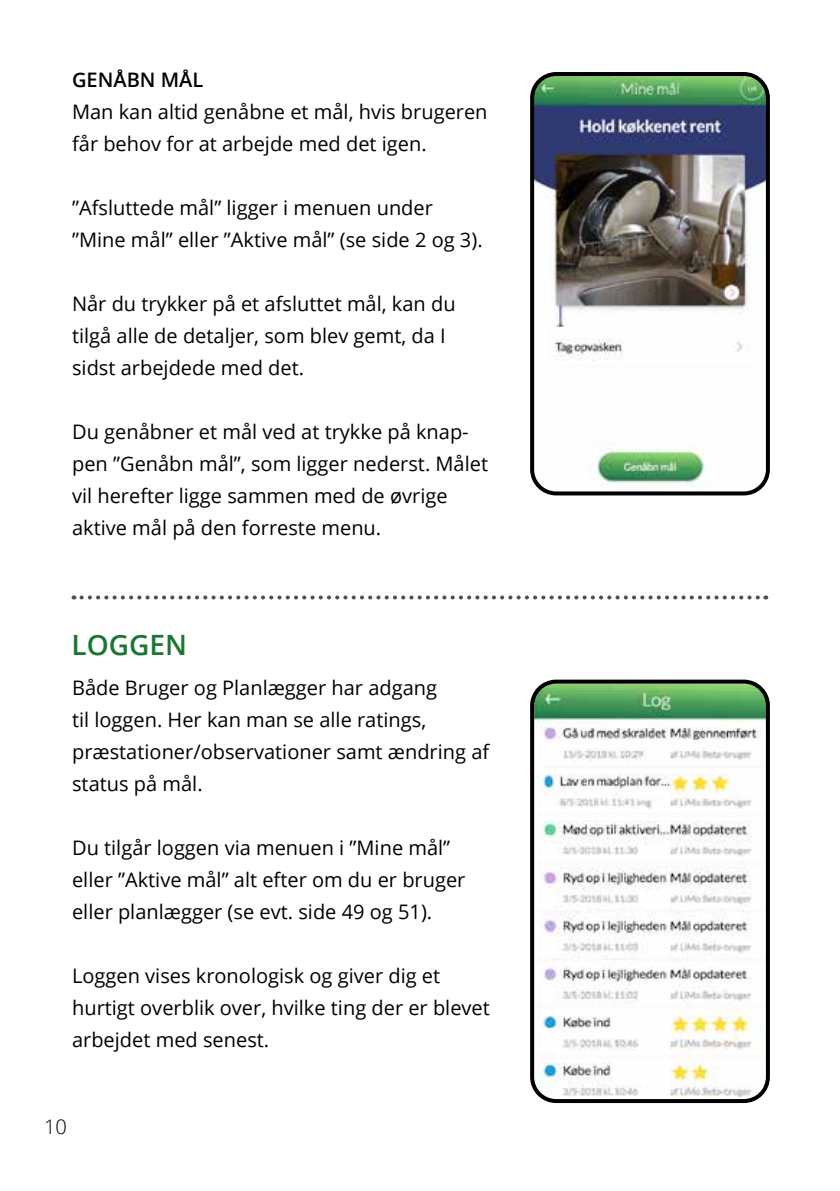
<style>
.page{position:relative;width:840px;height:1191px;background:#fff}
.page>*{position:absolute;margin:0;border:0;box-sizing:border-box;transform-origin:0 0}
.t1{font:600 28px "Open Sans";color:#1b7634}
.t2{font:20px/32px "Open Sans";color:#000}
.t3{font:600 20px "Open Sans";color:#000}
.t4{font:300 20px "Open Sans";color:#000}
</style>
<div class="page">
<img style="left:535px;top:75px;width:232px;height:418px">
<div style="left:530px;top:72px;width:239px;height:423px;border:4px solid #000;border-radius:24px"></div>
<svg style="left:81px;top:595px;width:684px;height:4px"></svg>
<img style="left:535px;top:684px;width:232px;height:416px">
<div style="left:530px;top:679px;width:239px;height:424px;border:4px solid #000;border-radius:24px"></div>
<p class="t3" style="left:72px;top:66px;width:133px">GENÅBN MÅL</p>
<p class="t2" style="left:72px;top:96px;width:417px">Man kan altid genåbne et mål, hvis brugeren får behov for at arbejde med det igen.</p>
<p class="t2" style="left:72px;top:192px;width:412px">”Afsluttede mål” ligger i menuen under ”Mine mål” eller ”Aktive mål” (se side 2 og 3).</p>
<p class="t2" style="left:72px;top:288px;width:385px">Når du trykker på et afsluttet mål, kan du tilgå alle de detaljer, som blev gemt, da I sidst arbejdede med det.</p>
<p class="t2" style="left:72px;top:416px;width:417px">Du genåbner et mål ved at trykke på knap&shy;pen ”Genåbn mål”, som ligger nederst. Målet vil herefter ligge sammen med de øvrige aktive mål på den forreste menu.</p>
<h1 class="t1" style="left:71px;top:625px;width:117px">LOGGEN</h1>
<p class="t2" style="left:72px;top:671px;width:418px">Både Bruger og Planlægger har adgang<br>til loggen. Her kan man se alle ratings, præstationer/observationer samt ændring af status på mål.</p>
<p class="t2" style="left:72px;top:831px;width:394px">Du tilgår loggen via menuen i ”Mine mål” eller ”Aktive mål” alt efter om du er bruger eller planlægger (se evt. side 49 og 51).</p>
<p class="t2" style="left:72px;top:959px;width:419px">Loggen vises kronologisk og giver dig et hurtigt overblik over, hvilke ting der er blevet arbejdet med senest.</p>
<p class="t4" style="left:44px;top:1113px;width:24px">10</p>
</div>
